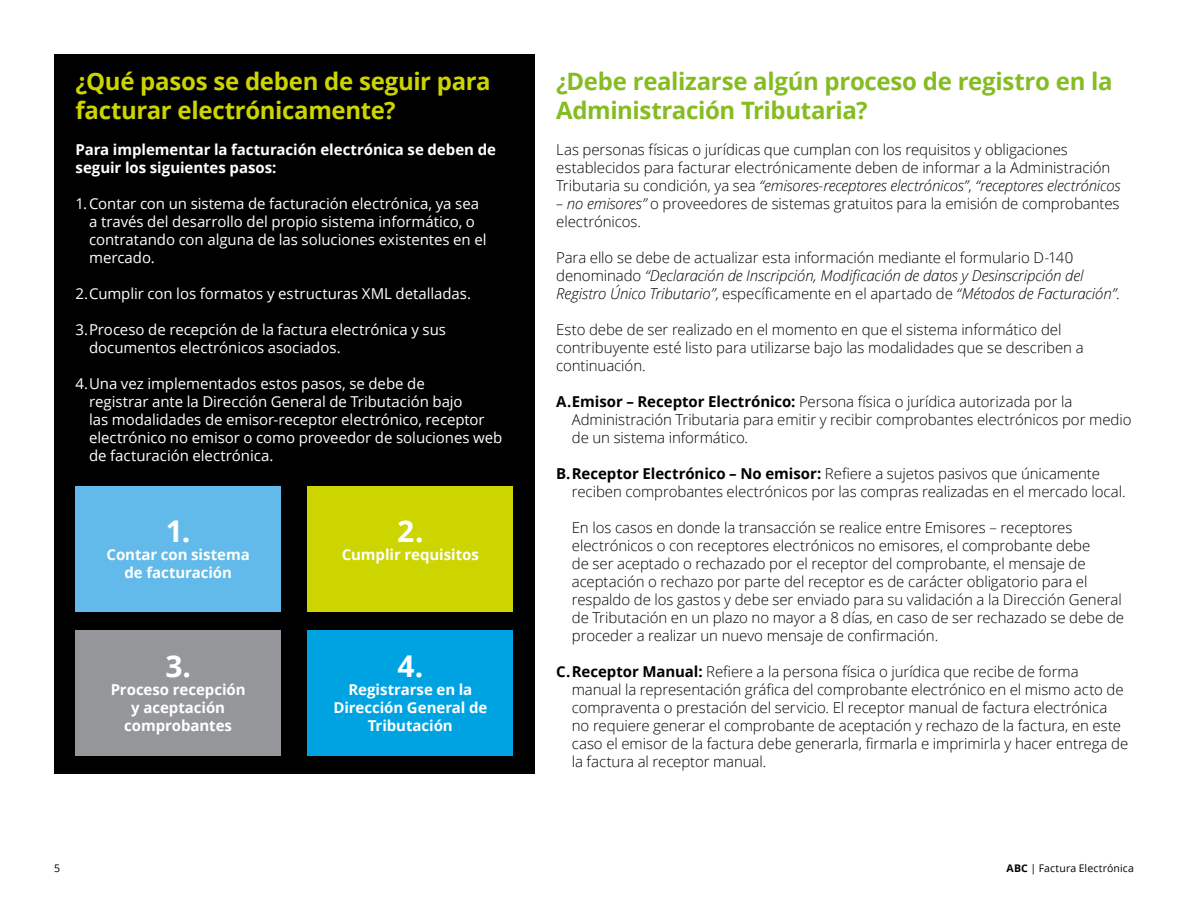
<style>
.page{position:relative;width:1188px;height:918px;background:#fff}
.page>*{position:absolute;margin:0;border:0;box-sizing:border-box;transform-origin:0 0}
.t1{font:700 30px "Open Sans";color:#fff}
.t2{font:700 24px/28.8px "Open Sans";letter-spacing:-.015em;color:#85bc22}
.t3{font:700 24px/28.8px "Open Sans";letter-spacing:-.015em;color:#ccd500}
.t4{font:300 15px/18px "Open Sans";letter-spacing:-.005em;color:#000}
.t5{font:15px/18px "Open Sans";letter-spacing:-.005em;color:#fff}
.t6{font:italic 300 15px/18px "Open Sans";letter-spacing:-.005em;color:#000}
.t7{font:700 15px/18px "Open Sans";letter-spacing:-.005em;color:#fff;text-align:center}
.t8{font:10.5px "Open Sans";letter-spacing:.01em;color:#000}
.s1{font-style:italic}
.s2{font-style:normal}
.s3{font-weight:700}
</style>
<div class="page">
<div style="left:54px;top:54px;width:481px;height:720px;background:#000"></div>
<div style="left:76px;top:486px;width:205px;height:126px;background:#61baea"></div>
<div style="left:76px;top:630px;width:205px;height:126px;background:#94969a"></div>
<div style="left:308px;top:486px;width:205px;height:126px;background:#ccd500"></div>
<div style="left:308px;top:630px;width:205px;height:126px;background:#00a3e2"></div>
<h2 class="t3" style="left:76px;top:67px;width:417px">¿Qué pasos se deben de seguir para facturar electrónicamente?</h2>
<p class="t7" style="left:76px;top:141px;width:422px;text-align:left">Para implementar la facturación electrónica se deben de seguir los siguientes pasos:</p>
<p class="t5" style="left:89px;top:195px;width:399px;text-indent:-14px">1.Contar con un sistema de facturación electrónica, ya sea a través del desarrollo del propio sistema informático, o contratando con alguna de las soluciones existentes en el mercado.</p>
<p class="t5" style="left:76px;top:285px;width:397px">2.Cumplir con los formatos y estructuras XML detalladas.</p>
<p class="t5" style="left:89px;top:321px;width:358px;text-indent:-14px">3.Proceso de recepción de la factura electrónica y sus documentos electrónicos asociados.</p>
<p class="t5" style="left:89px;top:375px;width:415px;text-indent:-14px">4.Una vez implementados estos pasos, se debe de<br>registrar ante la Dirección General de Tributación bajo<br>las modalidades de emisor-receptor electrónico, receptor electrónico no emisor o como proveedor de soluciones web de facturación electrónica.</p>
<h1 class="t1" style="left:166px;top:510px;width:26px">1.</h1>
<p class="t7" style="left:107px;top:546px;width:145px">Contar con sistema de facturación</p>
<h1 class="t1" style="left:165px;top:645px;width:27px">3.</h1>
<p class="t7" style="left:111px;top:681px;width:137px">Proceso recepción y aceptación comprobantes</p>
<h1 class="t1" style="left:397px;top:510px;width:28px">2.</h1>
<p class="t7" style="left:342px;top:546px;width:138px">Cumplir requisitos</p>
<h1 class="t1" style="left:397px;top:645px;width:27px">4.</h1>
<p class="t7" style="left:333px;top:681px;width:155px">Registrarse en la<br>Dirección General de<br>Tributación</p>
<h2 class="t2" style="left:556px;top:67px;width:558px">¿Debe realizarse algún proceso de registro en la<br>Administración Tributaria?</h2>
<p class="t4" style="left:556px;top:141px;width:566px">Las personas físicas o jurídicas que cumplan con los requisitos y obligaciones establecidos para facturar electrónicamente deben de informar a la Administración<br>Tributaria su condición, ya sea <span class="s1">“emisores-receptores electrónicos”</span>, <span class="s1">“receptores electrónicos</span></p>
<p class="t4" style="left:556px;top:195px;width:565px"><span class="s1">– no emisores”</span> o proveedores de sistemas gratuitos para la emisión de comprobantes electrónicos.</p>
<p class="t6" style="left:556px;top:249px;width:565px"><span class="s2">Para ello se debe de actualizar esta información mediante el formulario D-140 denominado</span> “Declaración de Inscripción, Modificación de datos y Desinscripción del<br>Registro Único Tributario”<span class="s2">, específicamente en el apartado de</span> “Métodos de Facturación”<span class="s2">.</span></p>
<p class="t4" style="left:556px;top:321px;width:529px">Esto debe de ser realizado en el momento en que el sistema informático del contribuyente esté listo para utilizarse bajo las modalidades que se describen a continuación.</p>
<p class="t4" style="left:572px;top:393px;width:561px;text-indent:-16px"><span class="s3">A.Emisor – Receptor Electrónico:</span> Persona física o jurídica autorizada por la<br>Administración Tributaria para emitir y recibir comprobantes electrónicos por medio de un sistema informático.</p>
<p class="t4" style="left:572px;top:465px;width:555px;text-indent:-16px"><span class="s3">B.Receptor Electrónico – No emisor:</span> Refiere a sujetos pasivos que únicamente reciben comprobantes electrónicos por las compras realizadas en el mercado local.</p>
<p class="t4" style="left:572px;top:519px;width:554px">En los casos en donde la transacción se realice entre Emisores – receptores electrónicos o con receptores electrónicos no emisores, el comprobante debe<br>de ser aceptado o rechazado por el receptor del comprobante, el mensaje de aceptación o rechazo por parte del receptor es de carácter obligatorio para el respaldo de los gastos y debe ser enviado para su validación a la Dirección General de Tributación en un plazo no mayor a 8 días, en caso de ser rechazado se debe de proceder a realizar un nuevo mensaje de confirmación.</p>
<p class="t4" style="left:572px;top:663px;width:558px;text-indent:-16px"><span class="s3">C.Receptor Manual:</span> Refiere a la persona física o jurídica que recibe de forma manual la representación gráfica del comprobante electrónico en el mismo acto de compraventa o prestación del servicio. El receptor manual de factura electrónica no requiere generar el comprobante de aceptación y rechazo de la factura, en este caso el emisor de la factura debe generarla, firmarla e imprimirla y hacer entrega de la factura al receptor manual.</p>
<p class="t8" style="left:54px;top:861px;width:8px">5</p>
<p class="t8" style="left:1007px;top:861px;width:129px"><span class="s3">ABC</span> | Factura Electrónica</p>
</div>
